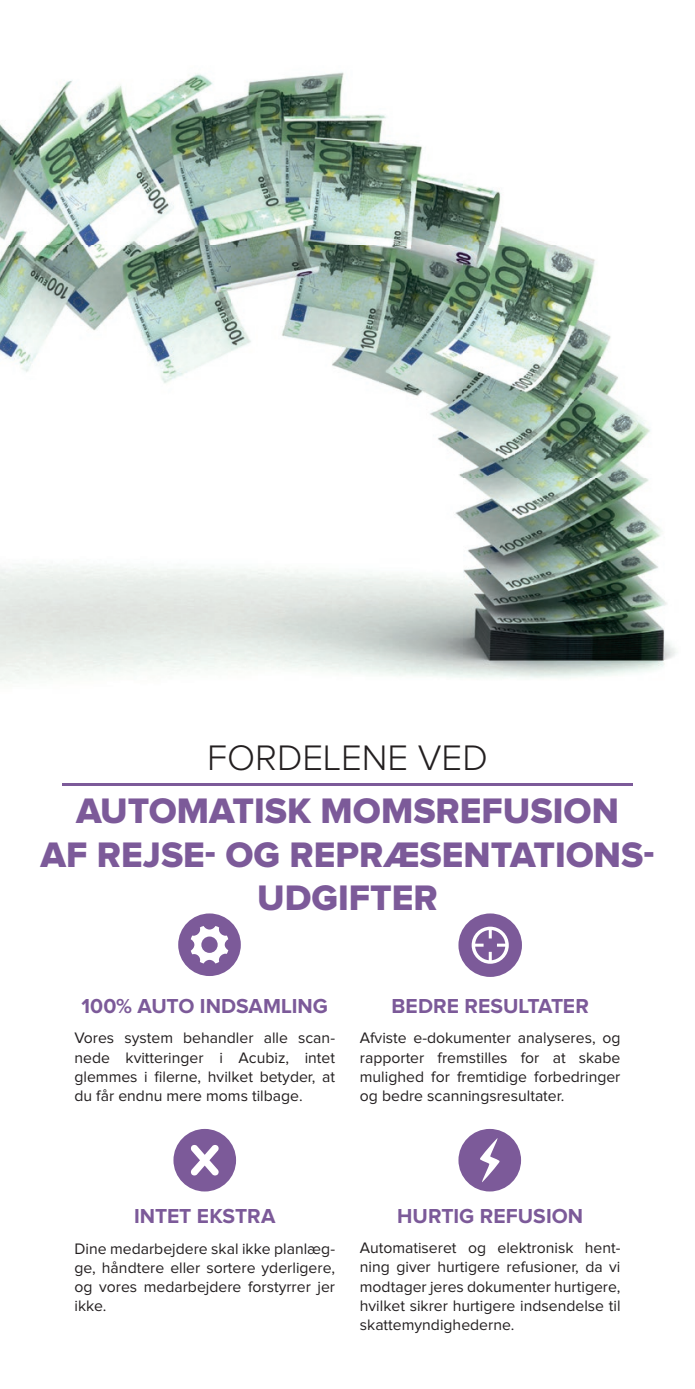
<style>
.page{position:relative;width:695px;height:1389px;background:#fff}
.page>*{position:absolute;margin:0;border:0;box-sizing:border-box;transform-origin:0 0}
.t1{font:36.75px/43.8px "Proxima Nova Extrabld";color:#7c5a99;text-align:center}
.t2{font:300 36.75px "Proxima Nova";color:#231f20}
.t3{font:700 21px "Proxima Nova";letter-spacing:.005em;color:#7c5a99}
.t4{font:15.75px/19.2px "Proxima Nova";color:#231f20;text-align:justify}
</style>
<div class="page">
<img style="left:0;top:72px;width:676px;height:609px">
<hr style="left:62px;top:783px;width:570px;height:3px;background:#7c5a99">
<div style="left:178px;top:913px;width:63px;height:63px;background:#7c5a99;border-radius:50%"></div>
<svg style="left:191px;top:926px;width:37px;height:38px"></svg>
<div style="left:173px;top:1129px;width:63px;height:62px;background:#7c5a99;border-radius:50%"></div>
<svg style="left:191px;top:1145px;width:28px;height:31px"></svg>
<div style="left:458px;top:1129px;width:63px;height:62px;background:#7c5a99;border-radius:50%"></div>
<svg style="left:480px;top:1138px;width:20px;height:44px"></svg>
<div style="left:458px;top:913px;width:64px;height:64px;background:#7c5a99;border-radius:50%"></div>
<svg style="left:471px;top:927px;width:37px;height:37px"></svg>
<h1 class="t2" style="left:207px;top:741px;width:282px">FORDELENE VED</h1>
<h1 class="t1" style="left:40px;top:790px;width:615px">AUTOMATISK MOMSREFUSION<br>AF REJSE- OG REPRÆSENTATIONS-<br>UDGIFTER</h1>
<h2 class="t3" style="left:81px;top:996px;width:248px">100% AUTO INDSAMLING</h2>
<p class="t4" style="left:74px;top:1029px;width:262px">Vores system behandler alle scan&shy;nede kvitteringer i Acubiz, intet glemmes i filerne, hvilket betyder, at du får endnu mere moms tilbage.</p>
<h2 class="t3" style="left:391px;top:996px;width:199px">BEDRE RESULTATER</h2>
<p class="t4" style="left:360px;top:1029px;width:262px">Afviste e-dokumenter analyseres, og rapporter fremstilles for at skabe mulighed for fremtidige forbedringer og bedre scanningsresultater.</p>
<h2 class="t3" style="left:134px;top:1207px;width:143px">INTET EKSTRA</h2>
<p class="t4" style="left:74px;top:1239px;width:262px">Dine medarbejdere skal ikke planlæg&shy;ge, håndtere eller sortere yderligere, og vores medarbejdere forstyrrer jer ikke.</p>
<h2 class="t3" style="left:397px;top:1207px;width:188px">HURTIG REFUSION</h2>
<p class="t4" style="left:360px;top:1239px;width:262px">Automatiseret og elektronisk hent&shy;ning giver hurtigere refusioner, da vi modtager jeres dokumenter hurtigere, hvilket sikrer hurtigere indsendelse til skattemyndighederne.</p>
</div>
